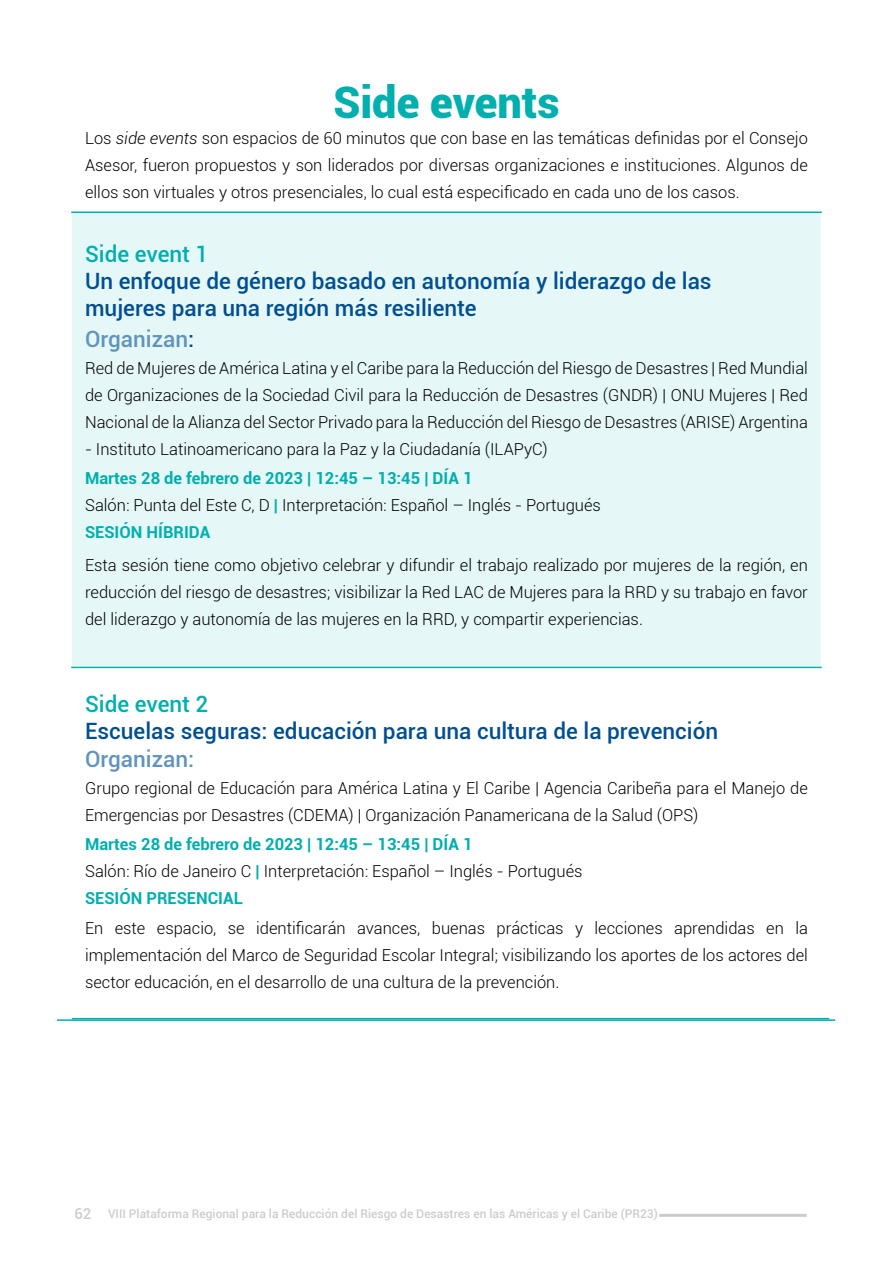
<style>
.page{position:relative;width:893px;height:1263px;background:#fff}
.page>*{position:absolute;margin:0;border:0;box-sizing:border-box;transform-origin:0 0}
.t1{font:900 43.5px "Roboto";color:#00afae}
.t2{font:500 22.5px/27px "Roboto";color:#004f91}
.t3{font:500 22.5px "Roboto";color:#00afae}
.t4{font:500 22.5px "Roboto";color:#6093bd}
.t5{font:300 16.5px/27px "Roboto";color:#000;text-align:justify}
.t6{font:500 12px "Roboto";color:#ccc}
.s1{font-style:italic}
.s2{color:#004f91}
.s3{font-weight:700;color:#00afae}
.s4{font-size:15px}
</style>
<div class="page">
<div style="left:72px;top:214px;width:749px;height:452px;background:#e6f7f7"></div>
<hr style="left:71px;top:667px;width:751px;height:1px;background:#00afae">
<hr style="left:72px;top:1018px;width:757px;height:1px;background:#00afae">
<hr style="left:71px;top:211px;width:751px;height:2px;background:#00afae">
<hr style="left:57px;top:1019px;width:778px;height:2px;background:#00afae">
<hr style="left:659px;top:1214px;width:148px;height:3px;background:#ccc">
<h1 class="t1" style="left:333px;top:71px;width:228px">Side events</h1>
<p class="t5" style="left:85px;top:124px;width:724px">Los <span class="s1">side events</span> son espacios de 60 minutos que con base en las temáticas definidas por el Consejo Asesor, fueron propuestos y son liderados por diversas organizaciones e instituciones. Algunos de ellos son virtuales y otros presenciales, lo cual está especificado en cada uno de los casos.</p>
<h2 class="t3" style="left:85px;top:238px;width:125px">Side event 1</h2>
<h2 class="t2" style="left:85px;top:266px;width:628px">Un enfoque de género basado en autonomía y liderazgo de las mujeres para una región más resiliente</h2>
<h2 class="t4" style="left:85px;top:323px;width:111px">Organizan<span class="s2">:</span></h2>
<p class="t5" style="left:85px;top:354px;width:724px">Red de Mujeres de América Latina y el Caribe para la Reducción del Riesgo de Desastres | Red Mundial de Organizaciones de la Sociedad Civil para la Reducción de Desastres (GNDR) | ONU Mujeres | Red Nacional de la Alianza del Sector Privado para la Reducción del Riesgo de Desastres (ARISE) Argentina</p>
<p class="t5" style="left:85px;top:435px;width:464px">- Instituto Latinoamericano para la Paz y la Ciudadanía (ILAPyC)</p>
<p class="t5" style="left:85px;top:464px;width:517px;text-align:left"><span class="s3">Martes 28 de febrero de 2023 | 12:45 – 13:45 | DÍA 1<br></span>Salón: Punta del Este C, D <span class="s3">|</span> Interpretación: Español – Inglés - Portugués<br><span class="s3">SESIÓN HÍBRIDA</span></p>
<p class="t5" style="left:85px;top:551px;width:724px">Esta sesión tiene como objetivo celebrar y difundir el trabajo realizado por mujeres de la región, en reducción del riesgo de desastres; visibilizar la Red LAC de Mujeres para la RRD y su trabajo en favor del liderazgo y autonomía de las mujeres en la RRD, y compartir experiencias.</p>
<h2 class="t3" style="left:85px;top:688px;width:125px">Side event 2</h2>
<h2 class="t2" style="left:85px;top:716px;width:635px">Escuelas seguras: educación para una cultura de la prevención</h2>
<h2 class="t4" style="left:85px;top:743px;width:111px">Organizan:</h2>
<p class="t5" style="left:85px;top:774px;width:724px">Grupo regional de Educación para América Latina y El Caribe | Agencia Caribeña para el Manejo de<br>Emergencias por Desastres (CDEMA) | Organización Panamericana de la Salud (OPS)</p>
<p class="t5" style="left:85px;top:830px;width:499px;text-align:left"><span class="s3">Martes 28 de febrero de 2023 | 12:45 – 13:45 | DÍA 1<br></span>Salón: Río de Janeiro C <span class="s3">|</span> Interpretación: Español – Inglés - Portugués<br><span class="s3">SESIÓN PRESENCIAL</span></p>
<p class="t5" style="left:85px;top:914px;width:724px">En este espacio, se identificarán avances, buenas prácticas y lecciones aprendidas en la implementación del Marco de Seguridad Escolar Integral; visibilizando los aportes de los actores del sector educación, en el desarrollo de una cultura de la prevención.</p>
<p class="t6" style="left:74px;top:1205px;width:585px"><span class="s4">62</span> VIII Plataforma Regional para la Reducción del Riesgo de Desastres en las Américas y el Caribe (PR23)</p>
</div>
